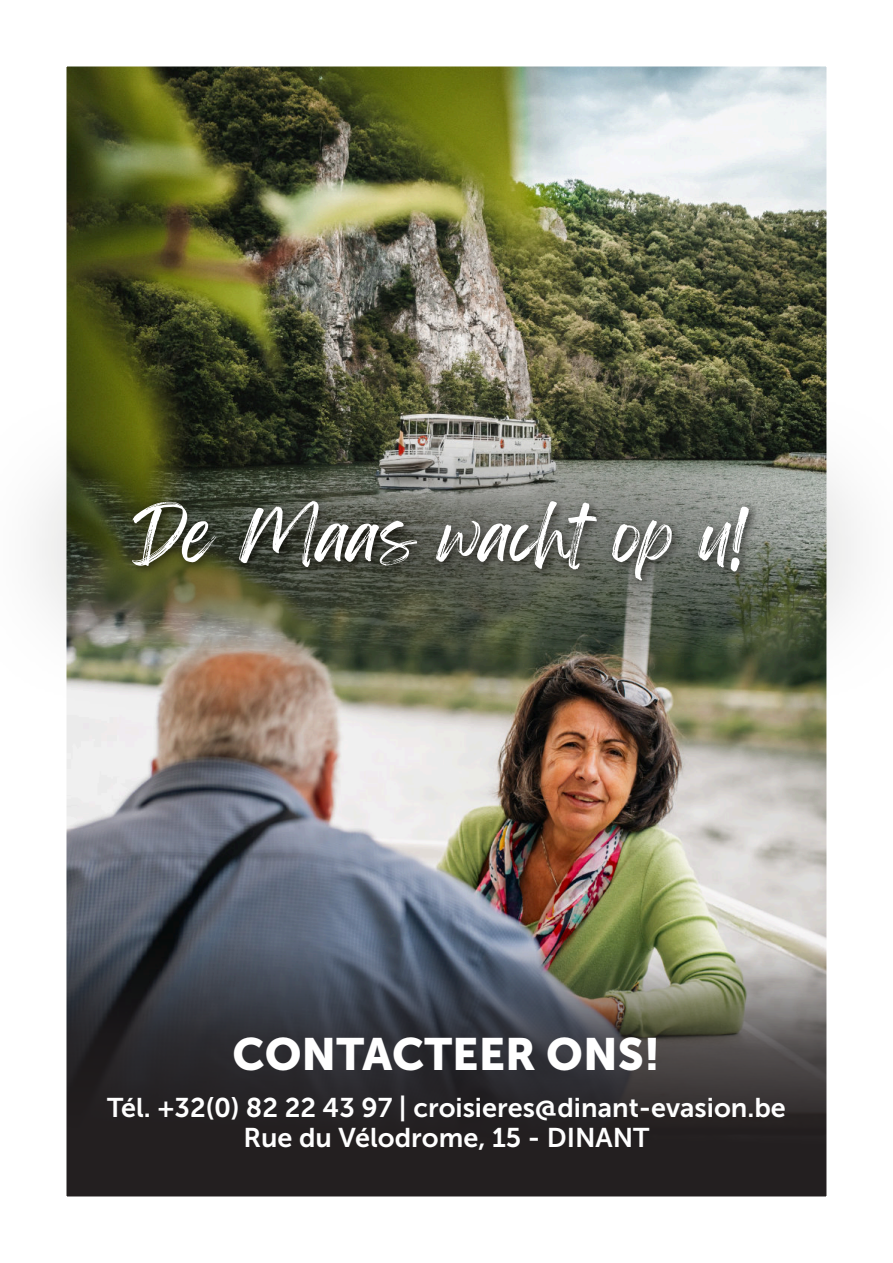
<style>
.page{position:relative;width:893px;height:1263px;background:#fff}
.page>*{position:absolute;margin:0;border:0;box-sizing:border-box;transform-origin:0 0}
.t1{font:64.5px "Feeling Passionate";color:#fff}
.t2{font:45px "Museo Sans 900";color:#fff}
.t3{font:27px/30.3px "Museo Sans 700";color:#fff;text-align:center}
</style>
<div class="page">
<img style="left:66px;top:66px;width:761px;height:1131px">
<img style="left:36px;top:371px;width:821px;height:354px">
<h1 class="t1" style="left:132px;top:483px;width:617px">De Maas wacht op u!</h1>
<h2 class="t2" style="left:233px;top:1036px;width:429px">CONTACTEER ONS!</h2>
<p class="t3" style="left:107px;top:1095px;width:680px">Tél. +32(0) 82 22 43 97 | croisieres@dinant-evasion.be<br>Rue du Vélodrome, 15 - DINANT</p>
</div>
